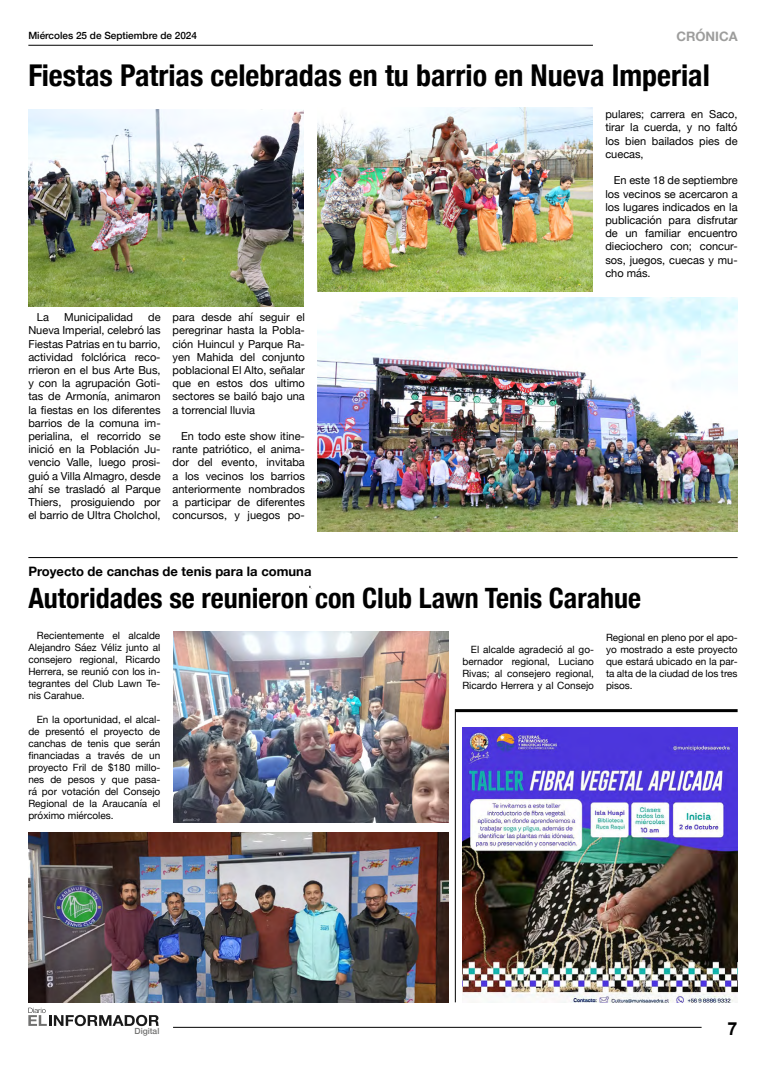
<style>
.page{position:relative;width:766px;height:1078px;background:#fff}
.page>*{position:absolute;margin:0;border:0;box-sizing:border-box;transform-origin:0 0}
.t1{font:700 condensed 30px "Helvetica Neue";color:#000}
.t2{font:700 condensed 28px "Helvetica Neue";color:#000}
.t3{font:700 18px "Arial";color:#000}
.t4{font:700 13px "Helvetica Neue";color:#000}
.t5{font:700 13px "Helvetica Neue";color:#9d9d9c}
.t6{font:11px/13.2px "Helvetica Neue";color:#000;text-align:justify}
.t7{font:10px/12px "Helvetica Neue";color:#000;text-align:justify}
.t8{font:500 10px "Helvetica Neue";color:#000}
.t9{font:500 8.5px "Helvetica Neue";color:#717170}
</style>
<div class="page">
<hr style="left:28px;top:45px;width:564px;height:1px;background:#000">
<hr style="left:173px;top:1026px;width:528px;height:1px;background:#000">
<svg style="left:28px;top:1007px;width:131px;height:18px"></svg>
<hr style="left:28px;top:557px;width:709px;height:1px;background:#000">
<hr style="left:455px;top:709px;width:282px;height:3px;background:#000">
<hr style="left:455px;top:709px;width:1px;height:293px;background:#000">
<img style="left:462px;top:727px;width:275px;height:275px">
<img style="left:28px;top:109px;width:275px;height:197px">
<img style="left:317px;top:108px;width:275px;height:183px">
<img style="left:317px;top:298px;width:420px;height:234px">
<img style="left:173px;top:631px;width:275px;height:191px">
<img style="left:28px;top:832px;width:420px;height:170px">
<p class="t8" style="left:28px;top:28px;width:170px">Miércoles 25 de Septiembre de 2024</p>
<p class="t5" style="left:676px;top:26px;width:63px">CRÓNICA</p>
<h1 class="t1" style="left:28px;top:50px;width:683px">Fiestas Patrias celebradas en tu barrio en Nueva Imperial</h1>
<p class="t6" style="left:28px;top:311px;width:134px;text-indent:120px">de Nueva Imperial, celebró las Fiestas Patrias en tu barrio, actividad folclórica reco&shy;rrieron en el bus Arte Bus, y con la agrupación Goti&shy;tas de Armonía, animaron la fiestas en los diferentes barrios de la comuna im&shy;perialina, el recorrido se inició en la Población Ju&shy;vencio Valle, luego prosi&shy;guió a Villa Almagro, desde ahí se trasladó al Parque Thiers, prosiguiendo por el barrio de Ultra Cholchol,</p>
<p class="t6" style="left:172px;top:311px;width:134px">para desde ahí seguir el peregrinar hasta la Pobla&shy;ción Huincul y Parque Ra&shy;yen Mahida del conjunto poblacional El Alto, señalar que en estos dos ultimo sectores se bailó bajo una a torrencial lluvia</p>
<p class="t6" style="left:37px;top:311px;width:14px">La</p>
<p class="t6" style="left:64px;top:311px;width:70px">Municipalidad</p>
<p class="t6" style="left:172px;top:430px;width:134px;text-indent:9px">En todo este show itine&shy;rante patriótico, el anima&shy;dor del evento, invitaba a los vecinos los barrios anteriormente nombrados a participar de diferentes concursos, y juegos po-</p>
<p class="t4" style="left:28px;top:561px;width:284px">Proyecto de canchas de tenis para la comuna</p>
<p class="t6" style="left:605px;top:108px;width:134px">pulares; carrera en Saco, tirar la cuerda, y no faltó los bien bailados pies de cuecas,</p>
<p class="t6" style="left:605px;top:174px;width:134px;text-indent:9px">En este 18 de septiembre los vecinos se acercaron a los lugares indicados en la publicación para disfrutar de un familiar encuentro dieciochero con; concur&shy;sos, juegos, cuecas y mu&shy;cho más.</p>
<h2 class="t2" style="left:28px;top:575px;width:614px">Autoridades se reunieron con Club Lawn Tenis Carahue</h2>
<p class="t7" style="left:28px;top:630px;width:133px;text-indent:8px">Recientemente el alcalde Alejandro Sáez Véliz junto al consejero regional, Ricardo Herrera, se reunió con los in&shy;tegrantes del Club Lawn Te&shy;nis Carahue.</p>
<p class="t7" style="left:28px;top:714px;width:133px;text-indent:8px">En la oportunidad, el alcal&shy;de presentó el proyecto de canchas de tenis que serán financiadas a través de un proyecto Fril de $180 millo&shy;nes de pesos y que pasa&shy;rá por votación del Consejo Regional de la Araucanía el próximo miércoles.</p>
<p class="t9" style="left:134px;top:1023px;width:26px">Digital</p>
<p class="t7" style="left:462px;top:643px;width:133px;text-indent:8px">El alcalde agradeció al go&shy;bernador regional, Luciano Rivas; al consejero regional, Ricardo Herrera y al Consejo</p>
<p class="t7" style="left:606px;top:631px;width:133px">Regional en pleno por el apo&shy;yo mostrado a este proyecto que estará ubicado en la par&shy;ta alta de la ciudad de los tres pisos.</p>
<h3 class="t3" style="left:727px;top:1016px;width:12px">7</h3>
</div>
